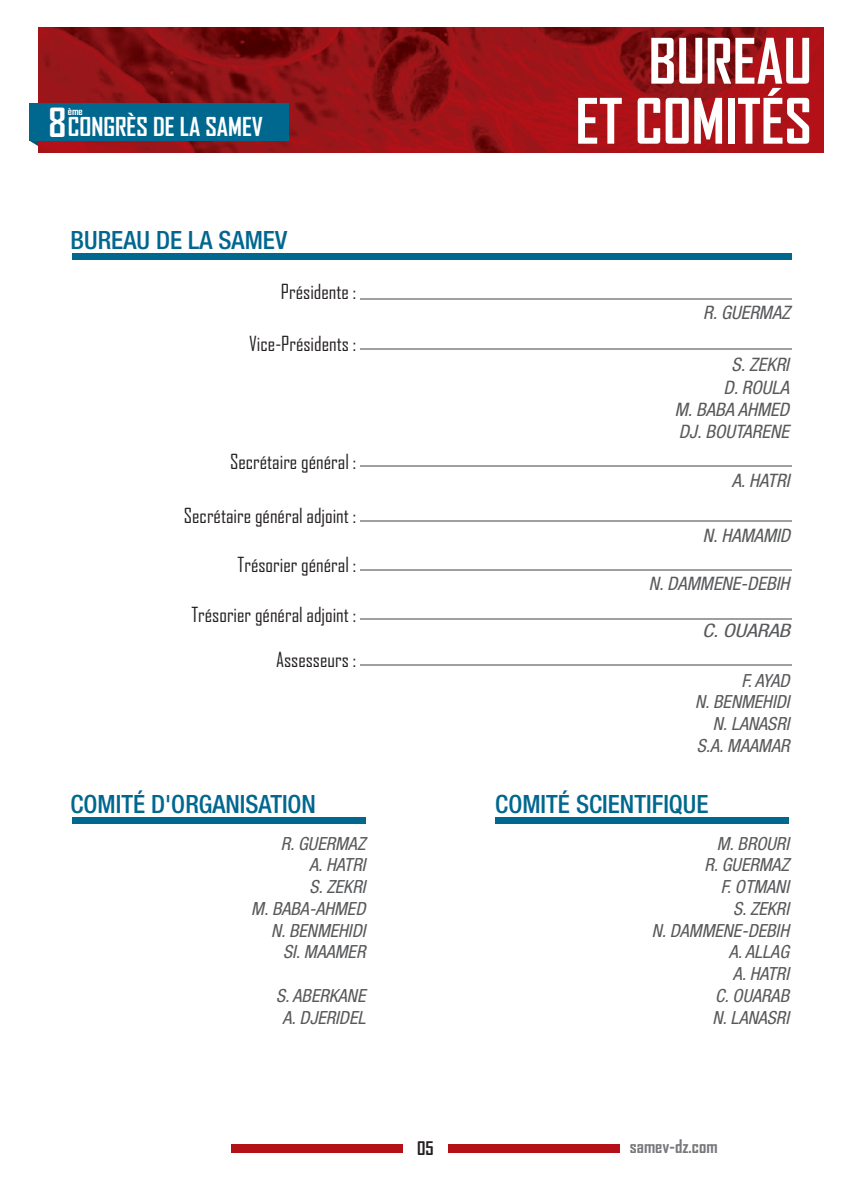
<style>
.page{position:relative;width:851px;height:1191px;background:#fff}
.page>*{position:absolute;margin:0;border:0;box-sizing:border-box;transform-origin:0 0}
.t1{font:700 60px/60px "Agency FB";color:#fff;text-align:right}
.t2{font:500 condensed 25.2px "Helvetica Neue LT Std";color:#00678f}
.t3{font:700 25px "Agency FB";color:#fff}
.t4{font:20px "Agency FB";color:#231f20}
.t5{font:italic condensed 18.6px/22.2px "Helvetica Neue LT Std";color:#58595b;text-align:right}
.t6{font:italic condensed 18.6px "Helvetica Neue LT Std";color:#58595b;scale:1.16 1}
.t7{font:italic condensed 18.2px/21.8px "Helvetica Neue LT Std";color:#58595b;text-align:right}
.t8{font:700 18px "Agency FB";color:#77787b}
.t9{font:700 18px "Agency FB";color:#231f20}
.t10{font:700 10.6px "Agency FB";color:#fff}
.s1{font-size:38.4px}
</style>
<div class="page">
<div style="left:72px;top:254px;width:719px;height:6px;background:#00678f"></div>
<hr style="left:360px;top:298px;width:431px;height:2px;background:#9d9fa1">
<hr style="left:360px;top:348px;width:431px;height:1px;background:#9d9fa1">
<hr style="left:360px;top:465px;width:431px;height:2px;background:#9d9fa1">
<hr style="left:360px;top:520px;width:431px;height:1px;background:#9d9fa1">
<hr style="left:360px;top:569px;width:431px;height:1px;background:#9d9fa1">
<hr style="left:360px;top:618px;width:431px;height:2px;background:#9d9fa1">
<hr style="left:360px;top:664px;width:431px;height:1px;background:#9d9fa1">
<div style="left:72px;top:817px;width:293px;height:7px;background:#00678f"></div>
<svg style="left:29px;top:140px;width:10px;height:12px"></svg>
<img style="left:39px;top:27px;width:784px;height:125px">
<div style="left:29px;top:103px;width:259px;height:37px;background:#00678f"></div>
<div style="left:231px;top:1144px;width:388px;height:8px;background:#b31117"></div>
<div style="left:403px;top:1134px;width:44px;height:29px;background:#fff"></div>
<div style="left:495px;top:817px;width:294px;height:7px;background:#00678f"></div>
<p class="t10" style="left:68px;top:105px;width:17px">ème</p>
<h3 class="t3" style="left:48px;top:112px;width:216px"><span class="s1">8</span>CONGRÈS DE LA SAMEV</h3>
<h2 class="t2" style="left:71px;top:226px;width:218px">BUREAU DE LA SAMEV</h2>
<p class="t4" style="left:281px;top:284px;width:77px">Présidente :</p>
<p class="t4" style="left:249px;top:336px;width:108px">Vice-Présidents :</p>
<p class="t4" style="left:230px;top:453px;width:127px">Secrétaire général :</p>
<p class="t4" style="left:184px;top:508px;width:174px">Secrétaire général adjoint :</p>
<p class="t4" style="left:237px;top:557px;width:120px">Trésorier général :</p>
<p class="t4" style="left:191px;top:607px;width:166px">Trésorier général adjoint :</p>
<p class="t4" style="left:276px;top:652px;width:81px">Assesseurs :</p>
<h2 class="t2" style="left:70px;top:789px;width:247px">COMITÉ D'ORGANISATION</h2>
<p class="t7" style="left:251px;top:834px;width:116px">R. GUERMAZ<br>A. HATRI<br>S. ZEKRI<br>M. BABA-AHMED<br>N. BENMEHIDI<br>SI. MAAMER</p>
<p class="t7" style="left:276px;top:986px;width:91px;text-align:center">S. ABERKANE<br>A. DJERIDEL</p>
<h1 class="t1" style="left:575px;top:33px;width:238px">BUREAU<br>ET COMITÉS</h1>
<p class="t5" style="left:703px;top:303px;width:88px">R. GUERMAZ</p>
<p class="t5" style="left:674px;top:355px;width:116px">S. ZEKRI<br>D. ROULA<br>M. BABA AHMED<br>DJ. BOUTARENE</p>
<p class="t5" style="left:731px;top:471px;width:59px">A. HATRI</p>
<p class="t5" style="left:702px;top:526px;width:89px">N. HAMAMID</p>
<p class="t5" style="left:648px;top:574px;width:142px">N. DAMMENE-DEBIH</p>
<p class="t6" style="left:702px;top:623px;width:77px">C. OUARAB</p>
<p class="t7" style="left:695px;top:671px;width:96px">F. AYAD<br>N. BENMEHIDI<br>N. LANASRI<br>S.A. MAAMAR</p>
<h2 class="t2" style="left:495px;top:789px;width:215px">COMITÉ SCIENTIFIQUE</h2>
<p class="t7" style="left:651px;top:834px;width:139px">M. BROURI<br>R. GUERMAZ<br>F. OTMANI<br>S. ZEKRI<br>N. DAMMENE-DEBIH<br>A. ALLAG<br>A. HATRI<br>C. OUARAB<br>N. LANASRI</p>
<p class="t9" style="left:417px;top:1138px;width:18px">05</p>
<p class="t8" style="left:629px;top:1136px;width:89px">samev-dz.com</p>
</div>
